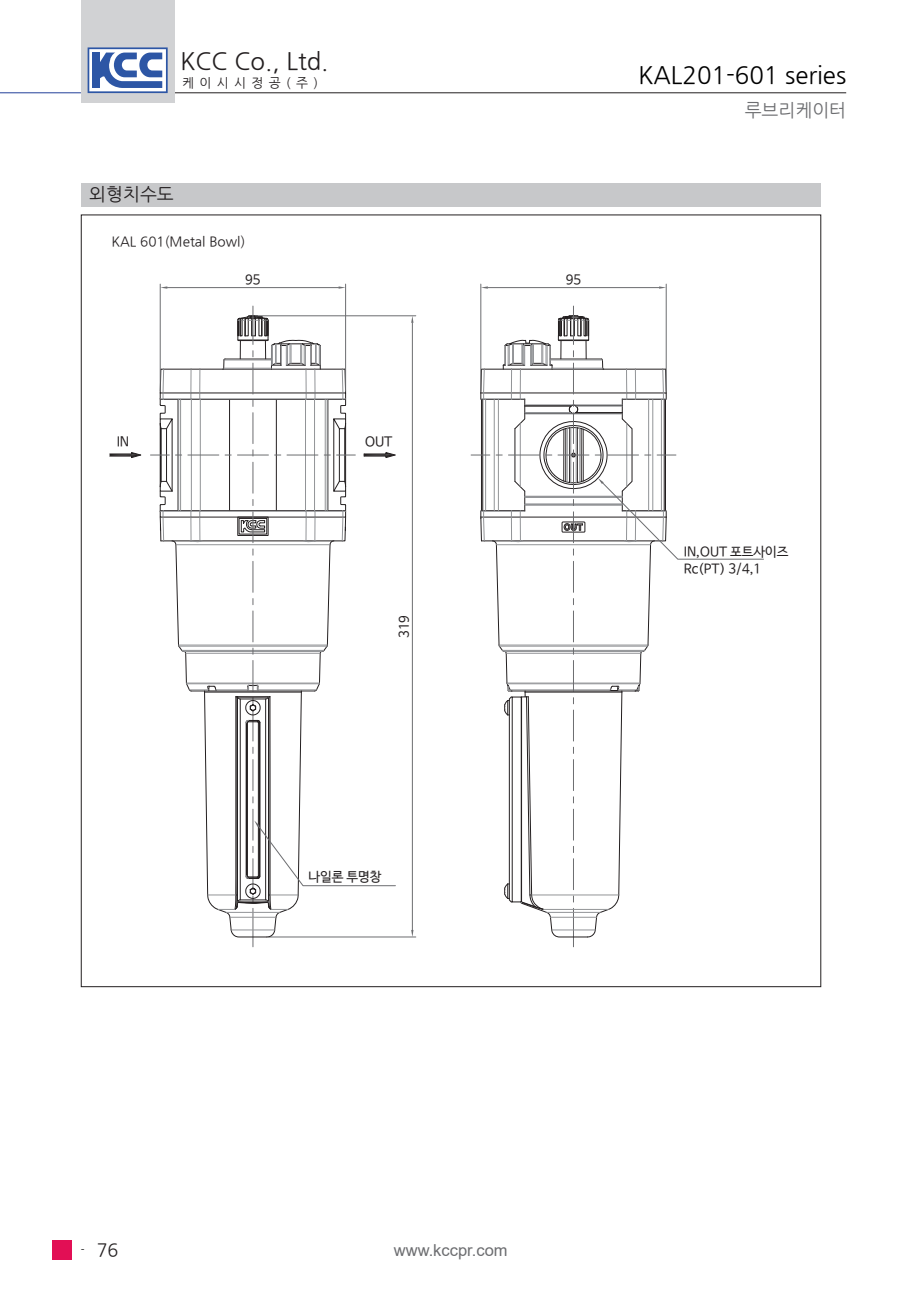
<style>
.page{position:relative;width:910px;height:1297px;background:#fff}
.page>*{position:absolute;margin:0;border:0;box-sizing:border-box;transform-origin:0 0}
.t1{font:24px "Nanum Gothic";color:#000}
.t2{font:24px "Nanum Gothic";color:#231f20}
.t3{font:18px "Nanum Gothic";color:#231f20}
.t4{font:18px "Nanum Gothic";color:#6c6d70}
.t5{font:16.5px "Arial";color:#6c6d70}
.t6{font:13.5px "Nanum Gothic";color:#231f20}
.t7{font:13.35px "Nanum Barun Gothic";color:#231f20}
.t8{font:13.05px/17.7px "Nanum Barun Gothic";color:#231f20}
.t9{font:12.75px "Nanum Gothic";letter-spacing:.42em;color:#231f20}
.t10{font:10.5px "Nanum Gothic";color:#000}
</style>
<div class="page">
<hr style="left:0;top:92px;width:81px;height:1px;background:#223f99">
<hr style="left:174px;top:92px;width:672px;height:1px;background:#231f20">
<div style="left:81px;top:0;width:93px;height:102px;background:#d1d2d4"></div>
<svg style="left:88px;top:47px;width:80px;height:46px;background:#8ba1cd"></svg>
<div style="left:52px;top:1240px;width:19px;height:20px;background:#e20f55"></div>
<div style="left:81px;top:183px;width:740px;height:23px;background:#c7c8ca"></div>
<hr style="left:269px;top:937px;width:147px;height:1px;background:#6c6d70">
<hr style="left:255px;top:315px;width:161px;height:1px;background:#6c6d70">
<hr style="left:412px;top:323px;width:1px;height:607px;background:#6c6d70">
<svg style="left:411px;top:930px;width:2px;height:7px"></svg>
<svg style="left:411px;top:316px;width:2px;height:7px"></svg>
<hr style="left:160px;top:284px;width:1px;height:107px;background:#6c6d70">
<hr style="left:345px;top:284px;width:1px;height:107px;background:#6c6d70">
<hr style="left:167px;top:287px;width:172px;height:1px;background:#6c6d70">
<svg style="left:160px;top:286px;width:7px;height:3px"></svg>
<svg style="left:339px;top:286px;width:7px;height:3px"></svg>
<hr style="left:480px;top:284px;width:1px;height:107px;background:#6c6d70">
<hr style="left:666px;top:284px;width:1px;height:107px;background:#6c6d70">
<hr style="left:488px;top:287px;width:171px;height:1px;background:#6c6d70">
<svg style="left:481px;top:286px;width:7px;height:3px"></svg>
<svg style="left:659px;top:286px;width:7px;height:3px"></svg>
<hr style="left:253px;top:306px;width:1px;height:38px;background:#6c6d70">
<hr style="left:253px;top:908px;width:1px;height:39px;background:#6c6d70">
<hr style="left:573px;top:306px;width:1px;height:38px;background:#6c6d70">
<hr style="left:573px;top:908px;width:1px;height:39px;background:#6c6d70">
<svg style="left:150px;top:314px;width:246px;height:624px"></svg>
<svg style="left:109px;top:452px;width:33px;height:6px"></svg>
<svg style="left:471px;top:315px;width:293px;height:623px"></svg>
<h1 class="t2" style="left:180px;top:50px;width:150px">KCC Co., Ltd.</h1>
<p class="t9" style="left:182px;top:76px;width:137px">케이시시정공(주)</p>
<p class="t3" style="left:89px;top:186px;width:86px">외형치수도</p>
<p class="t6" style="left:111px;top:235px;width:135px">KAL 601(Metal Bowl)</p>
<p class="t8" style="left:245px;top:271px;width:17px">95</p>
<p class="t8" style="left:566px;top:271px;width:17px">95</p>
<p class="t1" style="left:638px;top:64px;width:210px">KAL201-601 series</p>
<p class="t4" style="left:745px;top:102px;width:103px">루브리케이터</p>
<p class="t7" style="left:117px;top:435px;width:14px">IN</p>
<p class="t7" style="left:365px;top:435px;width:29px">OUT</p>
<p class="t8" style="left:396px;top:638px;width:24px;rotate:-90deg">319</p>
<p class="t8" style="left:684px;top:543px;width:106px">IN,OUT 포트사이즈<br>Rc(PT) 3/4,1</p>
<p class="t8" style="left:308px;top:869px;width:75px">나일론 투명창</p>
<p class="t10" style="left:81px;top:1245px;width:5px">-</p>
<h2 class="t3" style="left:97px;top:1241px;width:23px">76</h2>
<p class="t5" style="left:394px;top:1239px;width:115px">www.kccpr.com</p>
</div>
